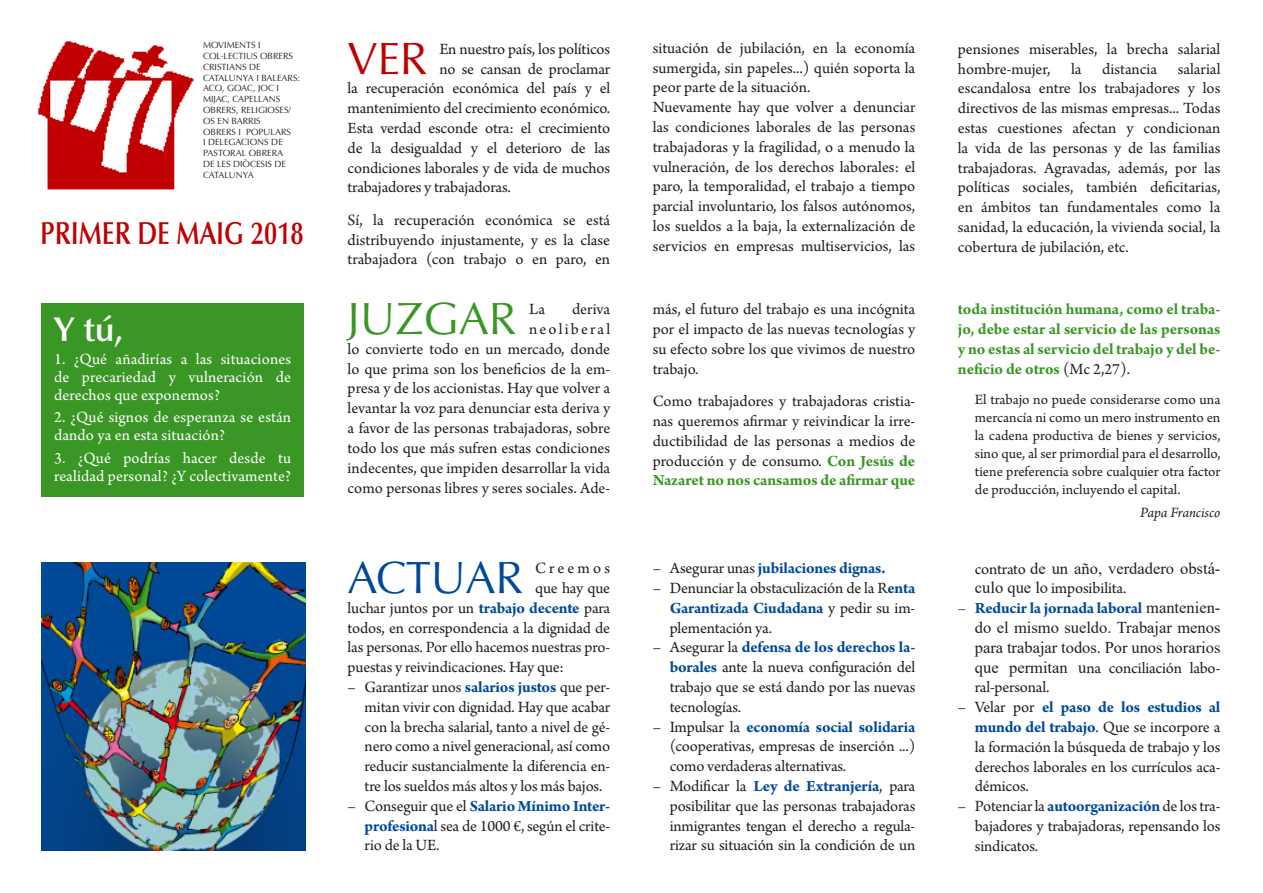
<style>
.page{position:relative;width:1263px;height:893px;background:#fff}
.page>*{position:absolute;margin:0;border:0;box-sizing:border-box;transform-origin:0 0}
.t1{font:45.45px "Optima LT Std";color:#3a9725}
.t2{font:45.45px "Optima LT Std";letter-spacing:-.01em;color:#014a99}
.t3{font:45.45px "Optima LT Std";color:#c00000}
.Paràgraf_de_llista{font:600 34.5px "Optima LT Std";color:#fff}
.t4{font:600 31.8px "Optima LT Std";color:#c00000;scale:.8 1}
.t5{font:16.5px/19.8px "Arno Pro";letter-spacing:-.01em;color:#231f20;text-align:justify}
.t6{font:16.5px/19.8px "Times New Roman";color:#231f20}
.Paràgraf_de_llista-2{font:16.5px/18.1px "Arno Pro";letter-spacing:.01em;color:#fff}
.t7{font:700 16.5px/19.8px "Arno Pro";letter-spacing:-.005em;color:#3a9725;text-align:justify}
.t8{font:700 16.5px "Arno Pro";letter-spacing:-.01em;color:#014a99}
.t9{font:16.5px "Arno Pro";letter-spacing:.19em;color:#231f20}
.t10{font:15px/18px "Arno Pro";color:#231f20;text-align:justify}
.t11{font:italic 15px "Arno Pro";letter-spacing:-.005em;color:#231f20}
.t12{font:9px/10.8px "Optima LT Std";color:#231f20}
.s1{font-weight:700;color:#3a9725}
.s2{font-weight:700;color:#014a99}
.s3{font-weight:400;color:#231f20}
.s4{font-family:"Arno Pro"}
.s5{font-family:"Arno Pro";color:#014a99}
.s6{font-family:"Arno Pro";font-weight:700;color:#014a99}
</style>
<div class="page">
<img style="left:38px;top:41px;width:155px;height:149px">
<img style="left:42px;top:562px;width:264px;height:288px">
<div style="left:41px;top:303px;width:263px;height:194px;background:#3a9725"></div>
<p class="t12" style="left:203px;top:40px;width:98px">MOVIMENTS I<br>COL·LECTIUS OBRERS<br>CRISTIANS DE<br>CATALUNYA I BALEARS:<br>ACO, GOAC, JOC I<br>MIJAC, CAPELLANS<br>OBRERS, RELIGIOSES/<br>OS EN BARRIS<br>OBRERS I POPULARS<br>I DELEGACIONS DE<br>PASTORAL OBRERA<br>DE LES DIÒCESIS DE<br>CATALUNYA</p>
<p class="t4" style="left:40px;top:215px;width:331px">PRIMER DE MAIG 2018</p>
<p class="Paràgraf_de_llista" style="left:54px;top:309px;width:71px">Y tú,</p>
<p class="Paràgraf_de_llista-2" style="left:54px;top:350px;width:239px;text-align:justify">1. ¿Qué añadirías a las situaciones de precariedad y vulneración de derechos que exponemos?</p>
<p class="Paràgraf_de_llista-2" style="left:54px;top:409px;width:239px">2. ¿Qué signos de esperanza se están dando ya en esta situación?</p>
<p class="Paràgraf_de_llista-2" style="left:54px;top:450px;width:239px">3. ¿Qué podrías hacer desde tu realidad personal? ¿Y colectivamente?</p>
<p class="t3" style="left:348px;top:32px;width:81px">VER</p>
<p class="t5" style="left:439px;top:40px;width:172px">En nuestro país, los políticos</p>
<p class="t5" style="left:439px;top:60px;width:172px">no se cansan de proclamar</p>
<p class="t5" style="left:348px;top:79px;width:264px">la recuperación económica del país y el</p>
<p class="t5" style="left:348px;top:99px;width:264px">mantenimiento del crecimiento económico.</p>
<p class="t5" style="left:348px;top:119px;width:264px">Esta verdad esconde otra: el crecimiento</p>
<p class="t5" style="left:348px;top:139px;width:264px">de la desigualdad y el deterioro de las</p>
<p class="t5" style="left:348px;top:159px;width:264px">condiciones laborales y de vida de muchos</p>
<p class="t5" style="left:348px;top:178px;width:165px">trabajadores y trabajadoras.</p>
<p class="t5" style="left:348px;top:211px;width:264px">Sí, la recuperación económica se está distribuyendo injustamente, y es la clase trabajadora (con trabajo o en paro, en</p>
<p class="t5" style="left:653px;top:39px;width:264px">situación de jubilación, en la economía sumergida, sin papeles...) quién soporta la peor parte de la situación.</p>
<p class="t5" style="left:653px;top:98px;width:264px">Nuevamente hay que volver a denunciar las condiciones laborales de las personas trabajadoras y la fragilidad, o a menudo la vulneración, de los derechos laborales: el paro, la temporalidad, el trabajo a tiempo parcial involuntario, los falsos autónomos, los sueldos a la baja, la externalización de servicios en empresas multiservicios, las</p>
<p class="t1" style="left:348px;top:292px;width:171px">JUZGAR</p>
<p class="t5" style="left:529px;top:300px;width:17px">La</p>
<p class="t5" style="left:348px;top:300px;width:264px;text-align:right">deriva<br>neoliberal<br>lo convierte todo en un mercado, donde lo que prima son los beneficios de la em&shy;presa y de los accionistas. Hay que volver a levantar la voz para denunciar esta deriva y a favor de las personas trabajadoras, sobre todo los que más sufren estas condiciones indecentes, que impiden desarrollar la vida como personas libres y seres sociales. Ade-</p>
<p class="t5" style="left:653px;top:300px;width:264px">más, el futuro del trabajo es una incógnita por el impacto de las nuevas tecnologías y su efecto sobre los que vivimos de nuestro trabajo.</p>
<p class="t5" style="left:653px;top:392px;width:264px">Como trabajadores y trabajadoras cristia&shy;nas queremos afirmar y reivindicar la irre&shy;ductibilidad de las personas a medios de producción y de consumo. <span class="s1">Con Jesús de Nazaret no nos cansamos de afirmar que</span></p>
<p class="t2" style="left:348px;top:551px;width:177px">ACTUAR</p>
<p class="t9" style="left:535px;top:559px;width:77px">Creemos</p>
<p class="t5" style="left:535px;top:579px;width:77px">que hay que</p>
<p class="t5" style="left:348px;top:599px;width:264px">luchar juntos por un <span class="s2">trabajo decente</span> para</p>
<p class="t5" style="left:348px;top:619px;width:264px">todos, en correspondencia a la dignidad de</p>
<p class="t5" style="left:348px;top:638px;width:264px">las personas. Por ello hacemos nuestras pro-</p>
<p class="t5" style="left:348px;top:658px;width:218px">puestas y reivindicaciones. Hay que:</p>
<p class="t5" style="left:365px;top:678px;width:247px;text-indent:-17px">– Garantizar unos <span class="s2">salarios justos</span> que per&shy;mitan vivir con dignidad. Hay que acabar con la brecha salarial, tanto a nivel de gé&shy;nero como a nivel generacional, así como reducir sustancialmente la diferencia en&shy;tre los sueldos más altos y los más bajos.</p>
<p class="t5" style="left:365px;top:797px;width:247px;text-indent:-17px">– Conseguir que el <span class="s2">Salario Mínimo Inter&shy;profesiona</span>l sea de 1000 €, según el crite&shy;rio de la UE.</p>
<p class="t8" style="left:653px;top:559px;width:234px"><span class="s3">– Asegurar unas</span> jubilaciones dignas.</p>
<p class="t5" style="left:670px;top:579px;width:247px;text-indent:-17px">– Denunciar la obstaculización de la R<span class="s2">enta Garantizada Ciudadana</span> y pedir su im&shy;plementación ya.</p>
<p class="t5" style="left:670px;top:638px;width:247px;text-indent:-17px">– Asegurar la <span class="s2">defensa de los derechos la&shy;borales</span> ante la nueva configuración del trabajo que se está dando por las nuevas tecnologías.</p>
<p class="t5" style="left:670px;top:718px;width:247px;text-indent:-17px">– Impulsar la <span class="s2">economía social solidaria </span>(cooperativas, empresas de inserción ...) como verdaderas alternativas.</p>
<p class="t5" style="left:670px;top:777px;width:247px;text-indent:-17px">– Modificar la <span class="s2">Ley de Extranjería</span>, para posibilitar que las personas trabajadoras inmigrantes tengan el derecho a regula&shy;rizar su situación sin la condición de un</p>
<p class="t5" style="left:958px;top:40px;width:264px">pensiones miserables, la brecha salarial hombre-mujer, la distancia salarial escandalosa entre los trabajadores y los directivos de las mismas empresas... Todas estas cuestiones afectan y condicionan la vida de las personas y de las familias trabajadoras. Agravadas, además, por las políticas sociales, también deficitarias, en ámbitos tan fundamentales como la sanidad, la educación, la vivienda social, la cobertura de jubilación, etc.</p>
<p class="t7" style="left:958px;top:300px;width:264px">toda institución humana, como el traba&shy;jo, debe estar al servicio de las personas y no estas al servicio del trabajo y del be&shy;neficio de otros <span class="s3">(Mc 2,27).</span></p>
<p class="t10" style="left:975px;top:392px;width:247px">El trabajo no puede considerarse como una mercancía ni como un mero instrumento en la cadena productiva de bienes y servicios, sino que, al ser primordial para el desarrollo, tiene preferencia sobre cualquier otra factor de producción, incluyendo el capital.</p>
<p class="t11" style="left:1140px;top:504px;width:82px">Papa Francisco</p>
<p class="t6" style="left:975px;top:558px;width:247px"><span class="s4">contrato</span> de un año, verdadero obstá&shy;culo que lo <span class="s4">imposibilita.</span></p>
<p class="t6" style="left:975px;top:597px;width:247px;text-align:justify;text-indent:-17px"><span class="s5">–</span> <span class="s6">Reducir la jornada laboral</span> mantenien&shy;do el mismo sueldo. Trabajar menos para trabajar todos. Por unos horarios que permitan u<span class="s4">na conciliación labo&shy;ral-personal.</span></p>
<p class="t5" style="left:975px;top:698px;width:247px;text-indent:-17px">– Velar por <span class="s2">el paso de los estudios al mundo del trabajo</span>. Que se incorpore a la formación la búsqueda de trabajo y los derechos laborales en los currículos aca&shy;démicos.</p>
<p class="t5" style="left:975px;top:797px;width:247px;text-indent:-17px">– Potenciar la <span class="s2">autoorganización</span> de los tra&shy;bajadores y trabajadoras, repensando los sindicatos.</p>
</div>
